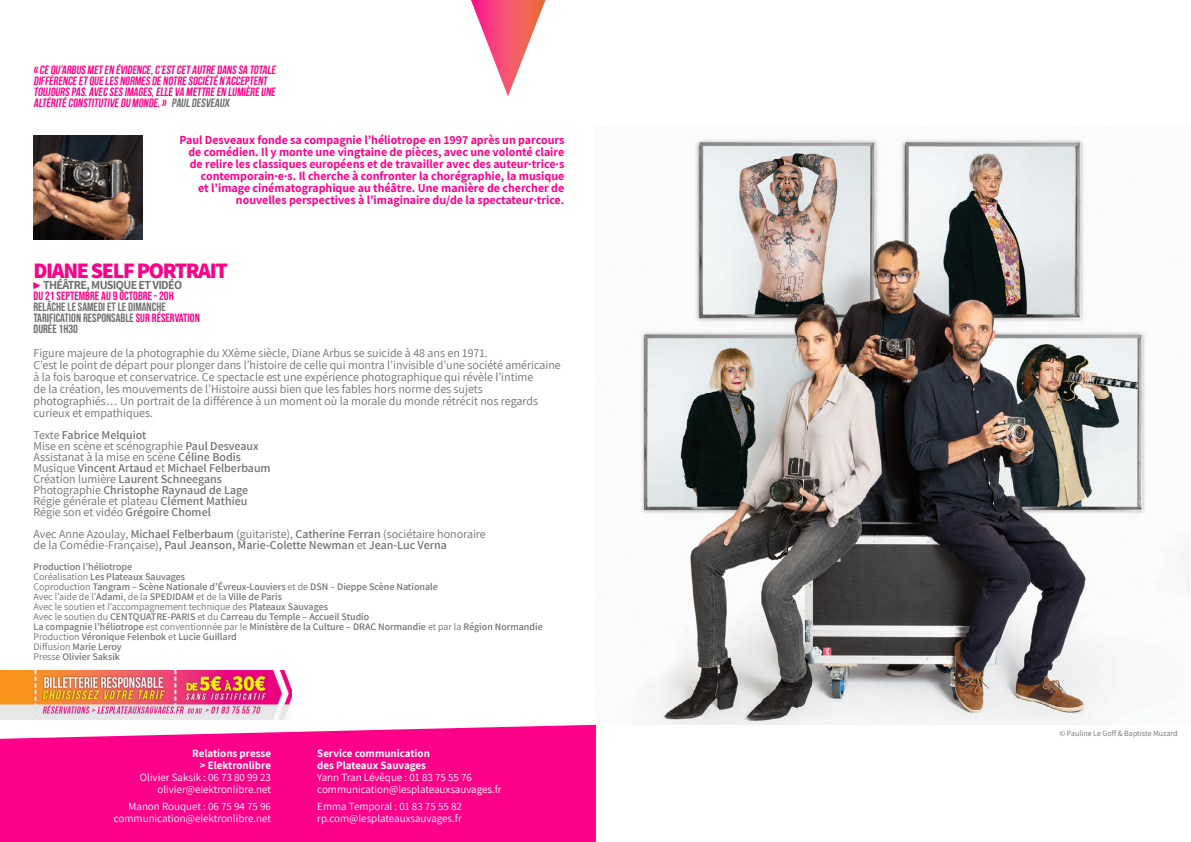
<style>
.page{position:relative;width:1191px;height:842px;background:#fff}
.page>*{position:absolute;margin:0;border:0;box-sizing:border-box;transform-origin:0 0}
.t1{font:800 22px "Assistant";letter-spacing:-.06em;color:#fd0089}
.t2{font:12px/12px "Assistant";color:#706f6f}
.t3{font:600 12px/11px "Assistant";color:#706f6f}
.t4{font:700 12px/12px "Assistant";color:#fd0089;text-align:right}
.t5{font:700 12px/11px "Bebas Neue";color:#fd0089}
.t6{font:12px/11px "Bebas Neue";color:#706f6f}
.t7{font:12px "Bebas Neue";color:#fd0089}
.t8{font:700 12px "Assistant";letter-spacing:-.05em;color:#706f6f}
.t9{font:11px/12px "Assistant";color:#fff;text-align:right}
.t10{font:700 11px/12px "Assistant";color:#fff;text-align:right}
.t11{font:600 10px/10px "Assistant";color:#706f6f}
.t12{font:8px "Assistant";color:#706f6f}
.s1{color:#706f6f}
.s2{font-family:"Andale Mono";font-weight:400;color:#fd0089}
.s3{color:#fd0089}
.s4{font-weight:400}
</style>
<div class="page">
<img style="left:33px;top:135px;width:110px;height:105px">
<svg style="left:471px;top:0;width:74px;height:96px"></svg>
<img style="left:595px;top:139px;width:595px;height:586px">
<div style="left:0;top:725px;width:596px;height:117px;background:#fd0089"></div>
<img style="left:0;top:670px;width:292px;height:49px">
<p class="t5" style="left:33px;top:64px;width:245px">« CE QU’ARBUS MET EN ÉVIDENCE,C’EST CET AUTRE DANS SA TOTALE DIFFÉRENCE ET QUE LES NORMES DE NOTRE SOCIÉTÉ N’ACCEPTENT TOUJOURS PAS.AVEC SES IMAGES,ELLE VA METTRE EN LUMIÈRE UNE ALTÉRITÉ CONSTITUTIVE DU MONDE.» <span class="s1">PAUL DESVEAUX</span></p>
<p class="t4" style="left:179px;top:134px;width:386px">Paul Desveaux fonde sa compagnie l’héliotrope en 1997 après un parcours de comédien. Il y monte une vingtaine de pièces, avec une volonté claire de relire les classiques européens et de travailler avec des auteur·trice·s contemporain·e·s. Il cherche à confronter la chorégraphie, la musique<br>et l’image cinématographique au théâtre. Une manière de chercher de nouvelles perspectives à l’imaginaire du/de la spectateur·trice.</p>
<h1 class="t1" style="left:33px;top:255px;width:196px">DIANE SELF PORTRAIT</h1>
<p class="t8" style="left:33px;top:276px;width:150px"><span class="s2">►</span> THÉÂTRE, MUSIQUE ET VIDÉO</p>
<p class="t7" style="left:33px;top:289px;width:142px">DU 21 SEPTEMBRE AU 9 OCTOBRE - 20H</p>
<p class="t6" style="left:33px;top:301px;width:168px">RELÂCHE LE SAMEDI ET LE DIMANCHE<br>TARIFICATION RESPONSABLE <span class="s3">SUR RÉSERVATION<br></span>DURÉE 1H30</p>
<p class="t2" style="left:33px;top:346px;width:529px">Figure majeure de la photographie du XXème siècle, Diane Arbus se suicide à 48 ans en 1971.<br>C’est le point de départ pour plonger dans l’histoire de celle qui montra l’invisible d’une société américaine à la fois baroque et conservatrice. Ce spectacle est une expérience photographique qui révèle l’intime<br>de la création, les mouvements de l’Histoire aussi bien que les fables hors norme des sujets photographiés… Un portrait de la différence à un moment où la morale du monde rétrécit nos regards curieux et empathiques.</p>
<p class="t3" style="left:33px;top:429px;width:239px"><span class="s4">Texte</span> Fabrice Melquiot<br><span class="s4">Mise en scène et scénographie</span> Paul Desveaux <span class="s4">Assistanat à la mise en scène</span> Céline Bodis <span class="s4">Musique</span> Vincent Artaud <span class="s4">et</span> Michael Felberbaum <span class="s4">Création lumière</span> Laurent Schneegans <span class="s4">Photographie</span> Christophe Raynaud de Lage <span class="s4">Régie générale et plateau</span> Clément Mathieu <span class="s4">Régie son et vidéo</span> Grégoire Chomel</p>
<p class="t3" style="left:33px;top:528px;width:454px"><span class="s4">Avec Anne Azoulay,</span> Michael Felberbaum <span class="s4">(guitariste),</span> Catherine Ferran <span class="s4">(sociétaire honoraire de la Comédie-Française)</span>, Paul Jeanson, Marie-Colette Newman <span class="s4">et</span> Jean-Luc Verna</p>
<p class="t11" style="left:33px;top:561px;width:511px">Production l’héliotrope<br><span class="s4">Coréalisation</span> Les Plateaux Sauvages<br><span class="s4">Coproduction</span> Tangram – Scène Nationale d’Évreux-Louviers <span class="s4">et de</span> DSN – Dieppe Scène Nationale<br><span class="s4">Avec l’aide de l’</span>Adami<span class="s4">, de la</span> SPEDIDAM <span class="s4">et de la</span> Ville de Paris<br><span class="s4">Avec le soutien et l’accompagnement technique des</span> Plateaux Sauvages<br><span class="s4">Avec le soutien du</span> CENTQUATRE-PARIS <span class="s4">et du</span> Carreau du Temple – Accueil Studio<br>La compagnie l’héliotrope <span class="s4">est conventionnée par le</span> Ministère de la Culture – DRAC Normandie <span class="s4">et par la</span> Région Normandie <span class="s4">Production</span> Véronique Felenbok <span class="s4">et</span> Lucie Guillard<br><span class="s4">Diffusion</span> Marie Leroy<br><span class="s4">Presse</span> Olivier Saksik</p>
<p class="t10" style="left:192px;top:747px;width:80px">Relations presse &gt; Elektronlibre</p>
<p class="t9" style="left:140px;top:771px;width:133px">Olivier Saksik : 06 73 80 99 23 olivier@elektronlibre.net</p>
<p class="t9" style="left:114px;top:800px;width:159px">Manon Rouquet : 06 75 94 75 96 communication@elektronlibre.net</p>
<p class="t10" style="left:317px;top:747px;width:114px;text-align:left">Service communication des Plateaux Sauvages</p>
<p class="t9" style="left:317px;top:771px;width:186px;text-align:left">Yann Tran Lévêque : 01 83 75 55 76 communication@lesplateauxsauvages.fr</p>
<p class="t9" style="left:317px;top:800px;width:146px;text-align:left">Emma Temporal : 01 83 75 55 82 rp.com@lesplateauxsauvages.fr</p>
<p class="t12" style="left:1059px;top:728px;width:120px">© Pauline Le Goff &amp; Baptiste Muzard</p>
</div>
